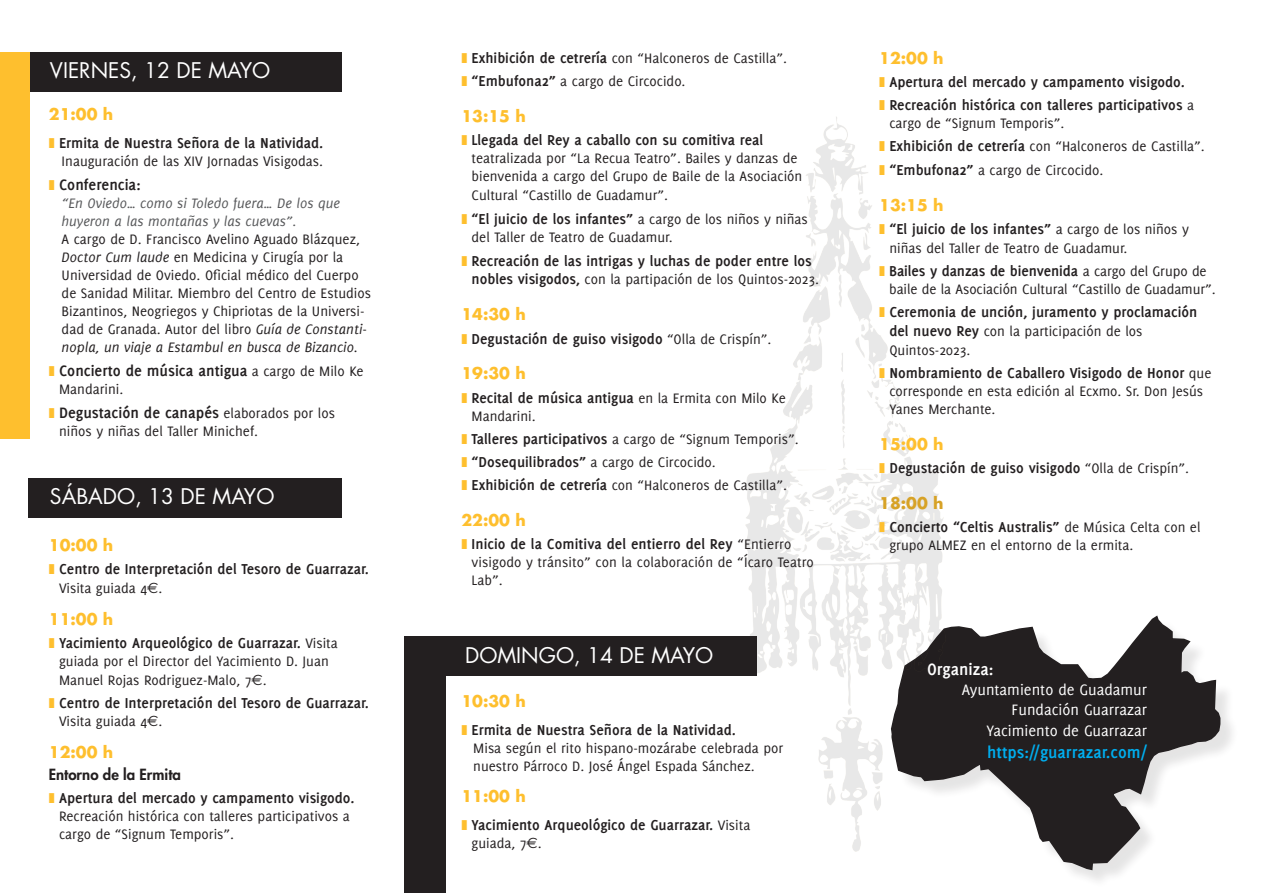
<style>
.page{position:relative;width:1263px;height:893px;background:#fff}
.page>*{position:absolute;margin:0;border:0;box-sizing:border-box;transform-origin:0 0}
.t1{font:21px "Futura Std";color:#fff}
.t2{font:700 18px "Delicious";color:#00aeef}
.t3{font:700 18px "Delicious";color:#fff}
.t4{font:700 16.5px "Delicious";color:#231f20}
.t5{font:16.5px "Delicious";color:#fff}
.t6{font:700 15.75px "Delicious";color:#231f20}
.t7{font:700 15.75px "Futura Std";color:#febf2e}
.t8{font:700 15.75px "Futura Std";color:#d7a226}
.t9{font:15px/18px "Delicious";color:#231f20}
.t10{font:italic 15px/18px "Delicious";color:#57585a}
.t11{font:800 15px "Futura Std";color:#231f20}
.s1{color:#febf2e}
.s2{font-style:italic}
.s3{font-weight:400;font-size:15px}
.s4{font-family:"Euro Sans Std"}
.s5{font-weight:700;font-size:15.75px}
.s6{font-weight:700}
</style>
<div class="page">
<div style="left:894px;top:619px;width:345px;height:269px;background:#231f20;opacity:.12"></div>
<svg style="left:894px;top:615px;width:327px;height:256px"></svg>
<div style="left:404px;top:637px;width:41px;height:256px;background:#231f20"></div>
<div style="left:29px;top:52px;width:313px;height:39px;background:#231f20"></div>
<div style="left:29px;top:478px;width:313px;height:40px;background:#231f20"></div>
<img style="left:745px;top:117px;width:200px;height:734px">
<div style="left:0;top:52px;width:30px;height:387px;background:#febf2e"></div>
<div style="left:444px;top:637px;width:313px;height:39px;background:#231f20"></div>
<div style="left:461px;top:694px;width:322px;height:165px;background:#fff"></div>
<p class="t1" style="left:50px;top:57px;width:222px">VIERNES, 12 DE MAYO</p>
<p class="t7" style="left:49px;top:104px;width:66px">21:00 h</p>
<p class="t6" style="left:49px;top:134px;width:276px"><span class="s1">❚</span> Ermita de Nuestra Señora de la Natividad.</p>
<p class="t9" style="left:62px;top:152px;width:263px">Inauguración de las XIV Jornadas Visigodas.</p>
<p class="t4" style="left:49px;top:175px;width:93px"><span class="s1">❚</span> Conferencia:</p>
<p class="t10" style="left:62px;top:194px;width:280px">“En Oviedo… como si Toledo fuera… De los que huyeron a las montañas y las cuevas”.</p>
<p class="t9" style="left:62px;top:230px;width:311px">A cargo de D. Francisco Avelino Aguado Blázquez, <span class="s2">Doctor Cum laude</span> en Medicina y Cirugía por la Universidad de Oviedo. Oficial médico del Cuerpo de Sanidad Militar. Miembro del Centro de Estudios Bizantinos, Neogriegos y Chipriotas de la Universi&shy;dad de Granada. Autor del libro <span class="s2">Guía de Constanti&shy;nopla, un viaje a Estambul en busca de Bizancio.</span></p>
<p class="t4" style="left:49px;top:361px;width:316px"><span class="s1">❚</span> Concierto de música antigua <span class="s3">a cargo de Milo Ke</span></p>
<p class="t9" style="left:59px;top:380px;width:66px">Mandarini.</p>
<p class="t4" style="left:49px;top:403px;width:288px"><span class="s1">❚</span> Degustación de canapés <span class="s3">elaborados por los</span></p>
<p class="t9" style="left:59px;top:422px;width:201px">niños y niñas del Taller Minichef.</p>
<p class="t1" style="left:50px;top:483px;width:226px">SÁBADO, 13 DE MAYO</p>
<p class="t7" style="left:49px;top:534px;width:66px">10:00 h</p>
<p class="t6" style="left:49px;top:560px;width:322px"><span class="s1">❚</span> Centro de Interpretación del Tesoro de Guarrazar.</p>
<p class="t9" style="left:59px;top:579px;width:105px">Visita guiada 4<span class="s4">€</span>.</p>
<p class="t7" style="left:49px;top:608px;width:66px">11:00 h</p>
<p class="t6" style="left:49px;top:634px;width:290px"><span class="s1">❚</span> Yacimiento Arqueológico de Guarrazar. <span class="s3">Visita</span></p>
<p class="t9" style="left:59px;top:651px;width:271px;line-height:18.9px">guiada por el Director del Yacimiento D. Juan<br>Manuel Rojas Rodriguez-Malo, 7<span class="s4">€</span>.</p>
<p class="t6" style="left:49px;top:694px;width:322px"><span class="s1">❚</span> Centro de Interpretación del Tesoro de Guarrazar.</p>
<p class="t9" style="left:59px;top:712px;width:105px">Visita guiada 4<span class="s4">€</span>.</p>
<p class="t7" style="left:49px;top:741px;width:66px">12:00 h</p>
<p class="t11" style="left:49px;top:765px;width:134px">Entorno de la Ermita</p>
<p class="t6" style="left:49px;top:789px;width:307px"><span class="s1">❚</span> Apertura del mercado y campamento visigodo.</p>
<p class="t9" style="left:59px;top:807px;width:292px">Recreación histórica con talleres participativos a cargo de “Signum Temporis”.</p>
<p class="t9" style="left:461px;top:49px;width:327px"><span class="s1">❚</span> <span class="s5">Exhibición de cetrería</span> con “Halconeros de Castilla”.</p>
<p class="t9" style="left:461px;top:72px;width:226px"><span class="s1">❚</span> <span class="s5">“Embufona2”</span> a cargo de Circocido.</p>
<p class="t7" style="left:461px;top:106px;width:66px">13:15 h</p>
<p class="t6" style="left:461px;top:131px;width:303px"><span class="s1">❚</span> Llegada del Rey a caballo con su comitiva real</p>
<p class="t9" style="left:472px;top:149px;width:332px;line-height:18.5px">teatralizada por “La Recua Teatro”. Bailes y danzas de bienvenida a cargo del Grupo de Baile de la Asociación<br>Cultural “Castillo de Guadamur”.</p>
<p class="t6" style="left:461px;top:209px;width:348px"><span class="s1">❚</span> “El juicio de los infantes” <span class="s3">a cargo de los niños y niñas</span></p>
<p class="t9" style="left:472px;top:228px;width:202px">del Taller de Teatro de Guadamur.</p>
<p class="t6" style="left:461px;top:251px;width:352px"><span class="s1">❚</span> Recreación de las intrigas y luchas de poder entre los</p>
<p class="t9" style="left:472px;top:270px;width:349px"><span class="s5">nobles visigodos</span><span class="s6">,</span> con la partipación de los Quintos-2023.</p>
<p class="t7" style="left:461px;top:304px;width:66px">14:30 h</p>
<p class="t6" style="left:461px;top:329px;width:311px"><span class="s1">❚</span> Degustación de guiso visigodo <span class="s3">“Olla de Crispín”.</span></p>
<p class="t7" style="left:461px;top:363px;width:66px">19:30 h</p>
<p class="t6" style="left:461px;top:388px;width:326px"><span class="s1">❚</span> Recital de música antigua <span class="s3">en la Ermita con Milo Ke</span></p>
<p class="t9" style="left:472px;top:406px;width:66px">Mandarini.</p>
<p class="t9" style="left:461px;top:430px;width:339px"><span class="s1">❚</span> <span class="s5">Talleres participativos</span> a cargo de “Signum Temporis”.</p>
<p class="t9" style="left:461px;top:453px;width:256px"><span class="s1">❚</span> <span class="s5">“Dosequilibrados”</span> a cargo de Circocido.</p>
<p class="t9" style="left:461px;top:476px;width:327px"><span class="s1">❚</span> <span class="s5">Exhibición de cetrería</span> con “Halconeros de Castilla”.</p>
<p class="t7" style="left:461px;top:510px;width:66px">22:00 h</p>
<p class="t6" style="left:461px;top:535px;width:331px"><span class="s1">❚</span> Inicio de la Comitiva del entierro del Rey <span class="s3">“Entierro</span></p>
<p class="t9" style="left:472px;top:553px;width:344px">visigodo y tránsito” con la colaboración de “Ícaro Teatro<br>Lab”.</p>
<p class="t1" style="left:465px;top:641px;width:250px">DOMINGO, 14 DE MAYO</p>
<p class="t7" style="left:461px;top:691px;width:66px">10:30 h</p>
<p class="t6" style="left:461px;top:720px;width:276px"><span class="s1">❚</span> Ermita de Nuestra Señora de la Natividad.</p>
<p class="t9" style="left:473px;top:738px;width:311px">Misa según el rito hispano-mozárabe celebrada por nuestro Párroco D. José Ángel Espada Sánchez.</p>
<p class="t7" style="left:461px;top:786px;width:66px">11:00 h</p>
<p class="t6" style="left:461px;top:815px;width:290px"><span class="s1">❚</span> Yacimiento Arqueológico de Guarrazar. <span class="s3">Visita</span></p>
<p class="t9" style="left:472px;top:833px;width:72px">guiada, 7<span class="s4">€</span>.</p>
<p class="t7" style="left:879px;top:48px;width:66px">12:00 h</p>
<p class="t6" style="left:879px;top:73px;width:307px"><span class="s1">❚</span> Apertura del mercado y campamento visigodo.</p>
<p class="t6" style="left:879px;top:96px;width:316px"><span class="s1">❚</span> Recreación histórica con talleres participativos <span class="s3">a</span></p>
<p class="t9" style="left:889px;top:114px;width:177px">cargo de “Signum Temporis”.</p>
<p class="t9" style="left:879px;top:137px;width:327px"><span class="s1">❚</span> <span class="s5">Exhibición de cetrería</span> con “Halconeros de Castilla”.</p>
<p class="t9" style="left:879px;top:161px;width:226px"><span class="s1">❚</span> <span class="s5">“Embufona2”</span> a cargo de Circocido.</p>
<p class="t7" style="left:879px;top:194px;width:66px">13:15 h</p>
<p class="t6" style="left:879px;top:220px;width:311px"><span class="s1">❚</span> “El juicio de los infantes” <span class="s3">a cargo de los niños y</span></p>
<p class="t9" style="left:889px;top:238px;width:239px">niñas del Taller de Teatro de Guadamur.</p>
<p class="t6" style="left:879px;top:262px;width:329px"><span class="s1">❚</span> Bailes y danzas de bienvenida <span class="s3">a cargo del Grupo de</span></p>
<p class="t9" style="left:889px;top:280px;width:328px">baile de la Asociación Cultural “Castillo de Guadamur”.</p>
<p class="t6" style="left:879px;top:303px;width:320px"><span class="s1">❚</span> Ceremonia de unción, juramento y proclamación</p>
<p class="t9" style="left:889px;top:321px;width:255px;line-height:18.9px"><span class="s5">del nuevo Rey</span> con la participación de los<br>Quintos-2023.</p>
<p class="t6" style="left:879px;top:364px;width:334px"><span class="s1">❚</span> Nombramiento de Caballero Visigodo de Honor <span class="s3">que</span></p>
<p class="t9" style="left:889px;top:382px;width:315px">corresponde en esta edición al Ecxmo. Sr. Don Jesús<br>Yanes Merchante.</p>
<p class="t7" style="left:879px;top:433px;width:66px">15:00 h</p>
<p class="t6" style="left:879px;top:459px;width:311px"><span class="s1">❚</span> Degustación de guiso visigodo <span class="s3">“Olla de Crispín”.</span></p>
<p class="t8" style="left:879px;top:492px;width:66px">18:00 h</p>
<p class="t6" style="left:879px;top:518px;width:323px"><span class="s1">❚</span> Concierto “Celtis Australis” <span class="s3">de Música Celta con el</span></p>
<p class="t9" style="left:889px;top:536px;width:245px">grupo ALMEZ en el entorno de la ermita.</p>
<p class="t3" style="left:927px;top:659px;width:68px">Organiza:</p>
<p class="t5" style="left:962px;top:680px;width:187px">Ayuntamiento de Guadamur</p>
<p class="t5" style="left:1012px;top:700px;width:137px">Fundación Guarrazar</p>
<p class="t5" style="left:986px;top:722px;width:162px">Yacimiento de Guarrazar</p>
<p class="t2" style="left:987px;top:742px;width:161px">https://guarrazar.com/</p>
</div>
